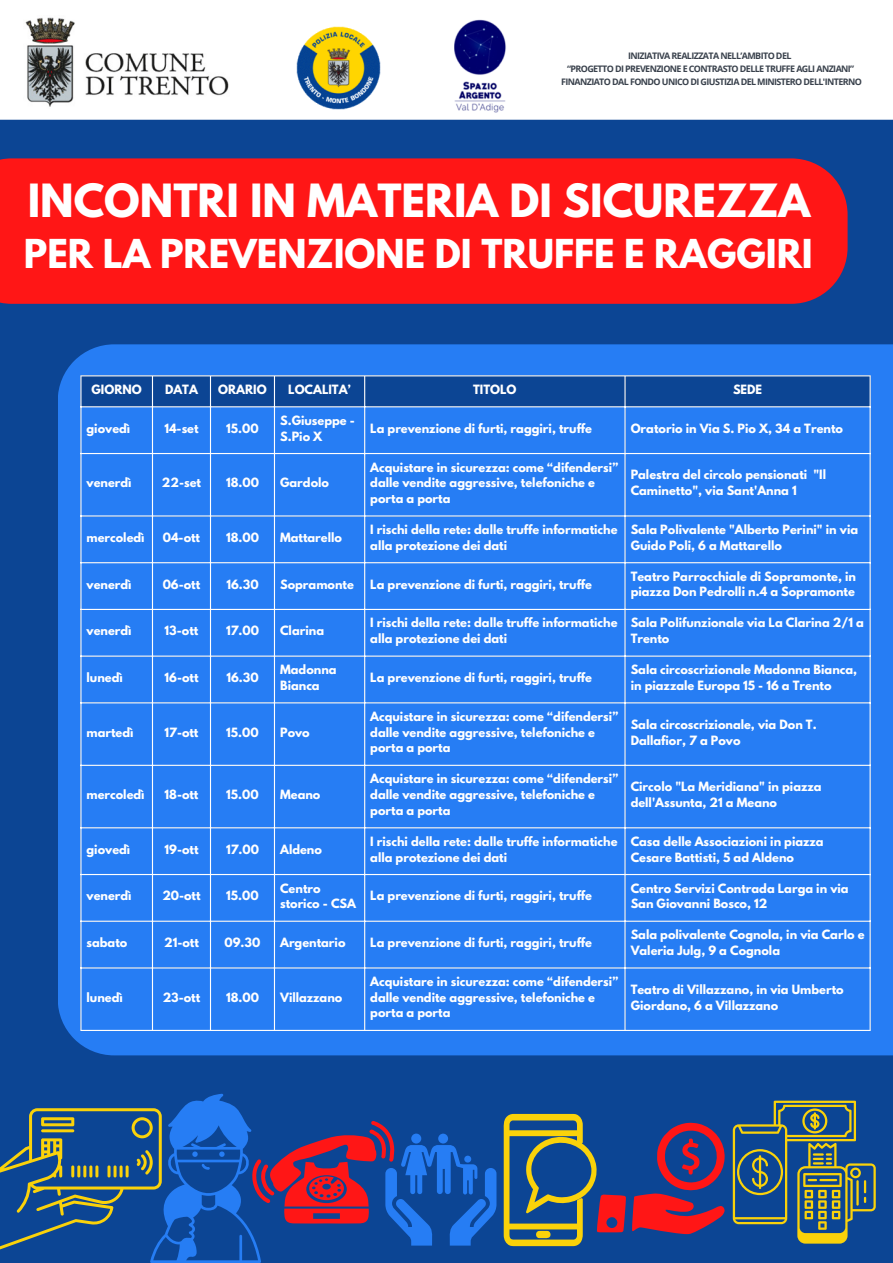
<style>
.page{position:relative;width:893px;height:1263px;background:#0c4594}
.page>*{position:absolute;margin:0;border:0;box-sizing:border-box;transform-origin:0 0}
.t1{font:700 40.58px "League Spartan";color:#fff}
.t2{font:700 35.33px "League Spartan";color:#fff}
.t3{font:700 11.32px/15.8px "League Spartan";color:#fff}
.t4{font:700 9px "Open Sans";letter-spacing:-.065em;color:#39414c}
</style>
<div class="page">
<div style="left:0;top:0;width:893px;height:120px;background:#fff"></div>
<svg style="left:632px;top:1123px;width:93px;height:111px"></svg>
<img style="left:25px;top:17px;width:204px;height:90px">
<img style="left:296px;top:26px;width:85px;height:84px">
<img style="left:454px;top:19px;width:52px;height:94px">
<svg style="left:733px;top:1101px;width:142px;height:142px"></svg>
<svg style="left:504px;top:1114px;width:122px;height:132px"></svg>
<svg style="left:0;top:1094px;width:496px;height:169px"></svg>
<div style="left:58px;top:344px;width:835px;height:711px;background:#267df4"></div>
<div style="left:0;top:158px;width:847px;height:146px;background:#ff1616"></div>
<svg style="left:81px;top:376px;width:788px;height:30px"></svg>
<hr style="left:80px;top:376px;width:1px;height:654px;background:#fff">
<hr style="left:152px;top:376px;width:1px;height:654px;background:#fff">
<hr style="left:210px;top:376px;width:1px;height:654px;background:#fff">
<hr style="left:274px;top:376px;width:1px;height:654px;background:#fff">
<hr style="left:364px;top:376px;width:1px;height:654px;background:#fff">
<hr style="left:624px;top:376px;width:1px;height:654px;background:#fff">
<hr style="left:869px;top:376px;width:1px;height:654px;background:#fff">
<hr style="left:80px;top:375px;width:790px;height:1px;background:#fff">
<hr style="left:80px;top:406px;width:790px;height:1px;background:#fff">
<hr style="left:80px;top:453px;width:790px;height:1px;background:#fff">
<hr style="left:80px;top:515px;width:790px;height:1px;background:#fff">
<hr style="left:80px;top:562px;width:790px;height:1px;background:#fff">
<hr style="left:80px;top:609px;width:790px;height:1px;background:#fff">
<hr style="left:80px;top:655px;width:790px;height:2px;background:#fff">
<hr style="left:80px;top:702px;width:790px;height:1px;background:#fff">
<hr style="left:80px;top:765px;width:790px;height:1px;background:#fff">
<hr style="left:80px;top:827px;width:790px;height:1px;background:#fff">
<hr style="left:80px;top:874px;width:790px;height:1px;background:#fff">
<hr style="left:80px;top:921px;width:790px;height:1px;background:#fff">
<hr style="left:80px;top:967px;width:790px;height:1px;background:#fff">
<hr style="left:80px;top:1030px;width:790px;height:1px;background:#fff">
<p class="t4" style="left:628px;top:49px;width:165px">INIZIATIVA REALIZZATA NELL’AMBITO DEL</p>
<p class="t4" style="left:567px;top:62px;width:289px">“PROGETTO DI PREVENZIONE E CONTRASTO DELLE TRUFFE AGLI ANZIANI”</p>
<p class="t4" style="left:561px;top:75px;width:302px">FINANZIATO DAL FONDO UNICO DI GIUSTIZIA DEL MINISTERO DELL'INTERNO</p>
<p class="t1" style="left:28px;top:180px;width:784px">INCONTRI IN MATERIA DI SICUREZZA</p>
<p class="t2" style="left:24px;top:236px;width:790px">PER LA PREVENZIONE DI TRUFFE E RAGGIRI</p>
<p class="t3" style="left:92px;top:383px;width:52px">GIORNO</p>
<p class="t3" style="left:165px;top:383px;width:34px">DATA</p>
<p class="t3" style="left:218px;top:383px;width:50px">ORARIO</p>
<p class="t3" style="left:288px;top:383px;width:64px">LOCALITA’</p>
<p class="t3" style="left:473px;top:383px;width:45px">TITOLO</p>
<p class="t3" style="left:733px;top:383px;width:31px">SEDE</p>
<p class="t3" style="left:87px;top:422px;width:45px">giovedì</p>
<p class="t3" style="left:164px;top:422px;width:36px">14-set</p>
<p class="t3" style="left:226px;top:422px;width:34px">15.00</p>
<p class="t3" style="left:280px;top:414px;width:76px">S.Giuseppe -<br>S.Pio X</p>
<p class="t3" style="left:370px;top:422px;width:223px">La prevenzione di furti, raggiri, truffe</p>
<p class="t3" style="left:630px;top:422px;width:214px">Oratorio in Via S. Pio X, 34 a Trento</p>
<p class="t3" style="left:87px;top:476px;width:47px">venerdì</p>
<p class="t3" style="left:162px;top:476px;width:40px">22-set</p>
<p class="t3" style="left:226px;top:476px;width:34px">18.00</p>
<p class="t3" style="left:280px;top:476px;width:50px">Gardolo</p>
<p class="t3" style="left:370px;top:460px;width:250px">Acquistare in sicurezza: come “difendersi” dalle vendite aggressive, telefoniche e porta a porta</p>
<p class="t3" style="left:630px;top:468px;width:197px">Palestra del circolo pensionati "Il<br>Caminetto", via Sant'Anna 1</p>
<p class="t3" style="left:87px;top:531px;width:60px">mercoledì</p>
<p class="t3" style="left:163px;top:531px;width:39px">04-ott</p>
<p class="t3" style="left:226px;top:531px;width:34px">18.00</p>
<p class="t3" style="left:280px;top:531px;width:63px">Mattarello</p>
<p class="t3" style="left:370px;top:523px;width:249px">I rischi della rete: dalle truffe informatiche alla protezione dei dati</p>
<p class="t3" style="left:630px;top:523px;width:229px">Sala Polivalente "Alberto Perini" in via<br>Guido Poli, 6 a Mattarello</p>
<p class="t3" style="left:87px;top:578px;width:47px">venerdì</p>
<p class="t3" style="left:163px;top:578px;width:39px">06-ott</p>
<p class="t3" style="left:226px;top:578px;width:34px">16.30</p>
<p class="t3" style="left:280px;top:578px;width:75px">Sopramonte</p>
<p class="t3" style="left:370px;top:578px;width:223px">La prevenzione di furti, raggiri, truffe</p>
<p class="t3" style="left:630px;top:570px;width:227px">Teatro Parrocchiale di Sopramonte, in piazza Don Pedrolli n.4 a Sopramonte</p>
<p class="t3" style="left:87px;top:624px;width:47px">venerdì</p>
<p class="t3" style="left:165px;top:624px;width:35px">13-ott</p>
<p class="t3" style="left:226px;top:624px;width:34px">17.00</p>
<p class="t3" style="left:280px;top:624px;width:45px">Clarina</p>
<p class="t3" style="left:370px;top:616px;width:249px">I rischi della rete: dalle truffe informatiche alla protezione dei dati</p>
<p class="t3" style="left:630px;top:616px;width:235px">Sala Polifunzionale via La Clarina 2/1 a<br>Trento</p>
<p class="t3" style="left:87px;top:671px;width:38px">lunedì</p>
<p class="t3" style="left:164px;top:671px;width:35px">16-ott</p>
<p class="t3" style="left:226px;top:671px;width:34px">16.30</p>
<p class="t3" style="left:280px;top:663px;width:58px">Madonna<br>Bianca</p>
<p class="t3" style="left:370px;top:671px;width:223px">La prevenzione di furti, raggiri, truffe</p>
<p class="t3" style="left:630px;top:663px;width:228px">Sala circoscrizionale Madonna Bianca, in piazzale Europa 15 - 16 a Trento</p>
<p class="t3" style="left:87px;top:726px;width:49px">martedì</p>
<p class="t3" style="left:164px;top:726px;width:35px">17-ott</p>
<p class="t3" style="left:226px;top:726px;width:34px">15.00</p>
<p class="t3" style="left:280px;top:726px;width:31px">Povo</p>
<p class="t3" style="left:370px;top:710px;width:250px">Acquistare in sicurezza: come “difendersi” dalle vendite aggressive, telefoniche e porta a porta</p>
<p class="t3" style="left:630px;top:718px;width:187px">Sala circoscrizionale, via Don T.<br>Dallafior, 7 a Povo</p>
<p class="t3" style="left:87px;top:788px;width:60px">mercoledì</p>
<p class="t3" style="left:164px;top:788px;width:35px">18-ott</p>
<p class="t3" style="left:226px;top:788px;width:34px">15.00</p>
<p class="t3" style="left:280px;top:788px;width:42px">Meano</p>
<p class="t3" style="left:370px;top:772px;width:250px">Acquistare in sicurezza: come “difendersi” dalle vendite aggressive, telefoniche e porta a porta</p>
<p class="t3" style="left:630px;top:780px;width:192px">Circolo "La Meridiana" in piazza dell'Assunta, 21 a Meano</p>
<p class="t3" style="left:87px;top:843px;width:45px">giovedì</p>
<p class="t3" style="left:164px;top:843px;width:35px">19-ott</p>
<p class="t3" style="left:226px;top:843px;width:34px">17.00</p>
<p class="t3" style="left:280px;top:843px;width:43px">Aldeno</p>
<p class="t3" style="left:370px;top:835px;width:249px">I rischi della rete: dalle truffe informatiche alla protezione dei dati</p>
<p class="t3" style="left:630px;top:835px;width:194px">Casa delle Associazioni in piazza<br>Cesare Battisti, 5 ad Aldeno</p>
<p class="t3" style="left:87px;top:889px;width:47px">venerdì</p>
<p class="t3" style="left:162px;top:889px;width:40px">20-ott</p>
<p class="t3" style="left:226px;top:889px;width:34px">15.00</p>
<p class="t3" style="left:280px;top:881px;width:77px">Centro storico - CSA</p>
<p class="t3" style="left:370px;top:889px;width:223px">La prevenzione di furti, raggiri, truffe</p>
<p class="t3" style="left:630px;top:881px;width:219px">Centro Servizi Contrada Larga in via<br>San Giovanni Bosco, 12</p>
<p class="t3" style="left:87px;top:936px;width:42px">sabato</p>
<p class="t3" style="left:164px;top:936px;width:36px">21-ott</p>
<p class="t3" style="left:225px;top:936px;width:37px">09.30</p>
<p class="t3" style="left:280px;top:936px;width:67px">Argentario</p>
<p class="t3" style="left:370px;top:936px;width:223px">La prevenzione di furti, raggiri, truffe</p>
<p class="t3" style="left:630px;top:928px;width:235px">Sala polivalente Cognola, in via Carlo e<br>Valeria Julg, 9 a Cognola</p>
<p class="t3" style="left:87px;top:991px;width:38px">lunedì</p>
<p class="t3" style="left:163px;top:991px;width:39px">23-ott</p>
<p class="t3" style="left:226px;top:991px;width:34px">18.00</p>
<p class="t3" style="left:280px;top:991px;width:64px">Villazzano</p>
<p class="t3" style="left:370px;top:975px;width:250px">Acquistare in sicurezza: come “difendersi” dalle vendite aggressive, telefoniche e porta a porta</p>
<p class="t3" style="left:630px;top:983px;width:214px">Teatro di Villazzano, in via Umberto<br>Giordano, 6 a Villazzano</p>
</div>
